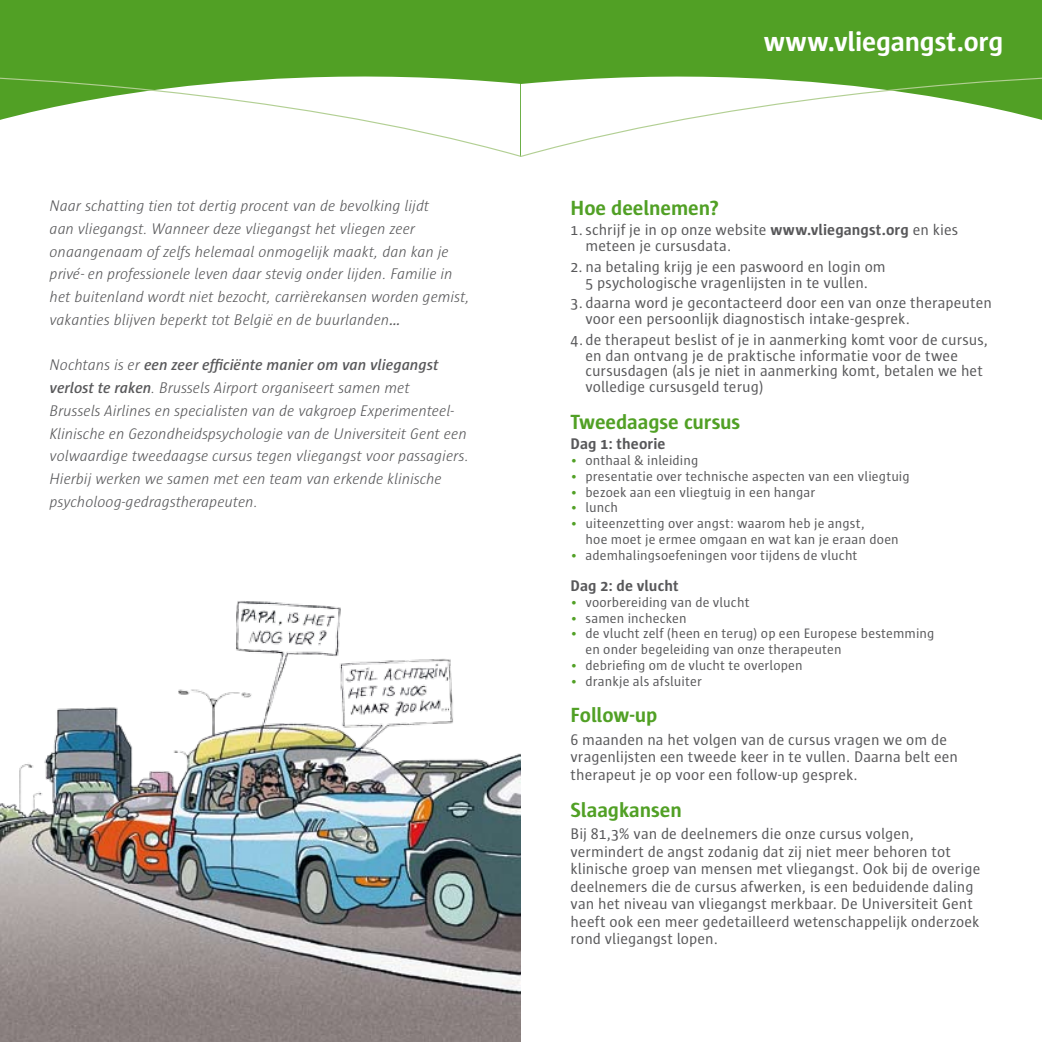
<style>
.page{position:relative;width:1042px;height:1042px;background:#fff}
.page>*{position:absolute;margin:0;border:0;box-sizing:border-box;transform-origin:0 0}
.t1{font:700 28px "Sun";letter-spacing:-.005em;color:#fff}
.t2{font:700 21px "Sun";letter-spacing:-.005em;color:#51a025}
.t3{font:15.75px/17.5px "Sun";letter-spacing:.005em;color:#58585a}
.t4{font:italic 300 15.75px/22.8px "Sun";letter-spacing:-.005em;color:#58585a}
.t5{font:700 15.75px "Sun";letter-spacing:.005em;color:#58585a}
.t6{font:14px/15.8px "Sun";letter-spacing:.005em;color:#58585a}
.s1{font-weight:600}
.s2{font-weight:700}
.s3{color:#51a025}
</style>
<div class="page">
<div style="left:0;top:0;width:521px;height:197px;background:#51a025"></div>
<div style="left:0;top:158px;width:518px;height:39px;background:#fff"></div>
<div style="left:521px;top:0;width:521px;height:197px;background:#51a025"></div>
<div style="left:524px;top:158px;width:518px;height:39px;background:#fff"></div>
<svg style="left:0;top:76px;width:1042px;height:82px;background:#e6f1e0"></svg>
<img style="left:0;top:601px;width:521px;height:441px">
<div style="left:518px;top:157px;width:6px;height:573px;background:#fff"></div>
<p class="t4" style="left:50px;top:194px;width:422px">Naar schatting tien tot dertig procent van de bevolking lijdt<br>aan vliegangst. Wanneer deze vliegangst het vliegen zeer onaangenaam of zelfs helemaal onmogelijk maakt, dan kan je privé- en professionele leven daar stevig onder lijden. Familie in het buitenland wordt niet bezocht, carrièrekansen worden gemist, vakanties blijven beperkt tot België en de buurlanden…</p>
<p class="t4" style="left:50px;top:354px;width:421px">Nochtans is er <span class="s1">een zeer efficiënte manier om van vliegangst verlost te raken</span>. Brussels Airport organiseert samen met<br>Brussels Airlines en specialisten van de vakgroep Experimenteel-Klinische en Gezondheidspsychologie van de Universiteit Gent een volwaardige tweedaagse cursus tegen vliegangst voor passagiers.<br>Hierbij werken we samen met een team van erkende klinische psycholoog-gedragstherapeuten.</p>
<h1 class="t1" style="left:764px;top:27px;width:241px">www.vliegangst.org</h1>
<h2 class="t2" style="left:570px;top:196px;width:150px">Hoe deelnemen?</h2>
<p class="t3" style="left:585px;top:222px;width:374px;line-height:15.8px;text-indent:-15px">1. schrijf je in op onze website <span class="s2">www.vliegangst.org</span> en kies meteen je cursusdata.</p>
<p class="t3" style="left:570px;top:259px;width:317px;line-height:15.8px;text-align:center">2. na betaling krijg je een paswoord en login om<br>5 psychologische vragenlijsten in te vullen.</p>
<p class="t3" style="left:585px;top:295px;width:408px;line-height:15.8px;text-indent:-15px">3. daarna word je gecontacteerd door een van onze therapeuten voor een persoonlijk diagnostisch intake-gesprek.</p>
<p class="t3" style="left:585px;top:332px;width:404px;line-height:15.8px;text-indent:-15px">4. de therapeut beslist of je in aanmerking komt voor de cursus, en dan ontvang je de praktische informatie voor de twee cursusdagen (als je niet in aanmerking komt, betalen we het volledige cursusgeld terug)</p>
<h2 class="t2" style="left:570px;top:410px;width:171px">Tweedaagse cursus</h2>
<p class="t5" style="left:570px;top:435px;width:96px">Dag 1: theorie</p>
<p class="t6" style="left:570px;top:452px;width:129px"><span class="s3">•</span> onthaal &amp; inleiding</p>
<p class="t6" style="left:570px;top:468px;width:341px"><span class="s3">•</span> presentatie over technische aspecten van een vliegtuig</p>
<p class="t6" style="left:570px;top:484px;width:246px"><span class="s3">•</span> bezoek aan een vliegtuig in een hangar</p>
<p class="t6" style="left:570px;top:500px;width:49px"><span class="s3">•</span> lunch</p>
<p class="t6" style="left:585px;top:515px;width:315px;text-indent:-15px"><span class="s3">•</span> uiteenzetting over angst: waarom heb je angst,<br>hoe moet je ermee omgaan en wat kan je eraan doen</p>
<p class="t6" style="left:570px;top:547px;width:288px"><span class="s3">•</span> ademhalingsoefeningen voor tijdens de vlucht</p>
<p class="t5" style="left:570px;top:577px;width:110px">Dag 2: de vlucht</p>
<p class="t6" style="left:570px;top:594px;width:180px"><span class="s3">•</span> voorbereiding van de vlucht</p>
<p class="t6" style="left:570px;top:610px;width:118px"><span class="s3">•</span> samen inchecken</p>
<p class="t6" style="left:585px;top:626px;width:350px;text-indent:-15px"><span class="s3">•</span> de vlucht zelf (heen en terug) op een Europese bestemming en onder begeleiding van onze therapeuten</p>
<p class="t6" style="left:570px;top:657px;width:234px"><span class="s3">•</span> debriefing om de vlucht te overlopen</p>
<p class="t6" style="left:570px;top:673px;width:133px"><span class="s3">•</span> drankje als afsluiter</p>
<h2 class="t2" style="left:570px;top:704px;width:88px">Follow-up</h2>
<p class="t3" style="left:570px;top:731px;width:389px">6 maanden na het volgen van de cursus vragen we om de vragenlijsten een tweede keer in te vullen. Daarna belt een therapeut je op voor een follow-up gesprek.</p>
<h2 class="t2" style="left:570px;top:798px;width:113px">Slaagkansen</h2>
<p class="t3" style="left:570px;top:825px;width:411px">Bij 81,3% van de deelnemers die onze cursus volgen, vermindert de angst zodanig dat zij niet meer behoren tot klinische groep van mensen met vliegangst. Ook bij de overige deelnemers die de cursus afwerken, is een beduidende daling van het niveau van vliegangst merkbaar. De Universiteit Gent heeft ook een meer gedetailleerd wetenschappelijk onderzoek rond vliegangst lopen.</p>
</div>
